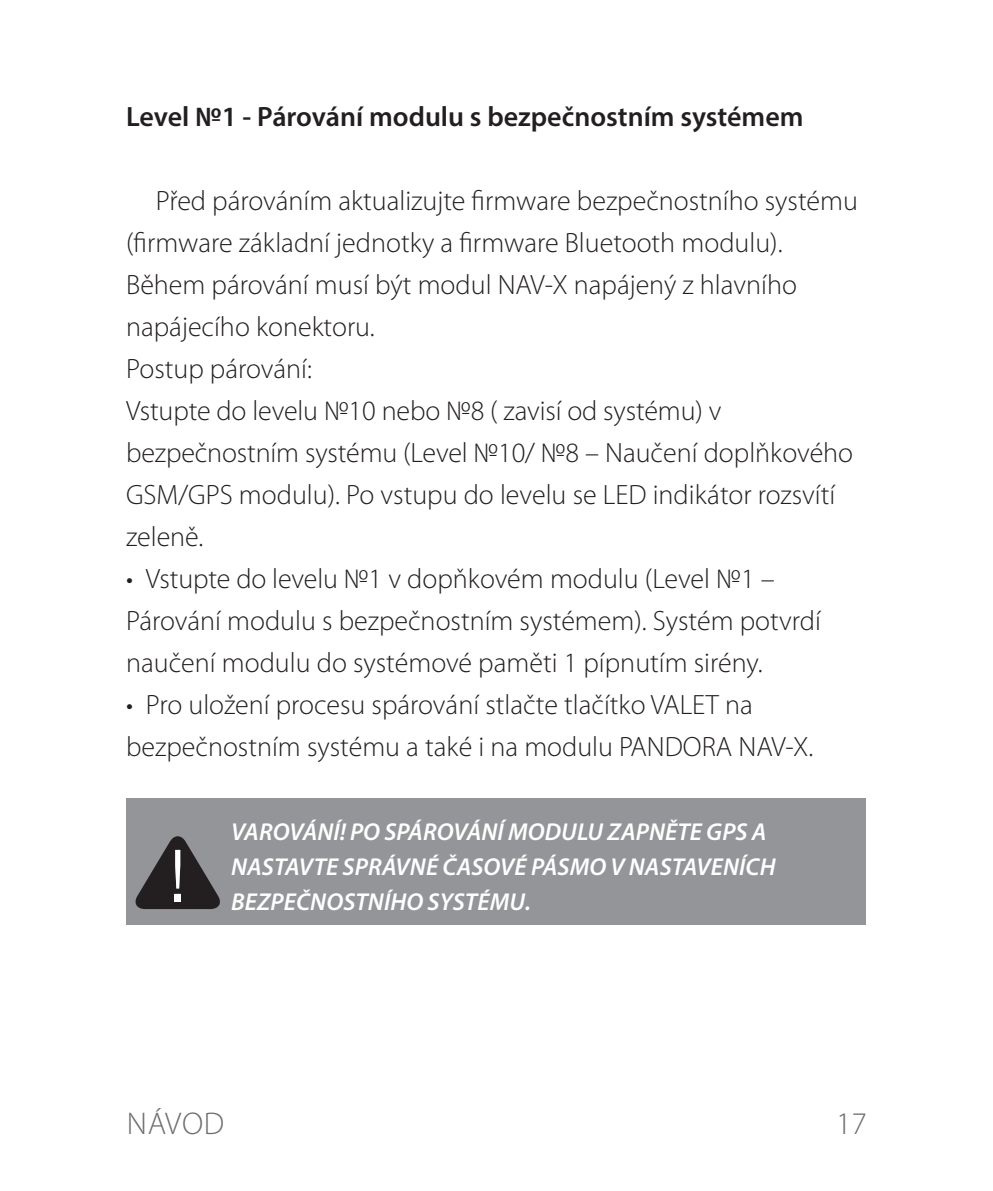
<style>
.page{position:relative;width:993px;height:1191px;background:#fff}
.page>*{position:absolute;margin:0;border:0;box-sizing:border-box;transform-origin:0 0}
.t1{font:300 31.5px "Myriad Pro";color:#6c6d70}
.t2{font:300 28px/42px "Myriad Pro";color:#231f20}
.t3{font:600 28px "Myriad Pro";color:#231f20}
.t4{font:italic 600 24.5px/35px "Myriad Pro";letter-spacing:.005em;color:#fff}
</style>
<div class="page">
<div style="left:126px;top:798px;width:739px;height:126px;background:#939598"></div>
<svg style="left:135px;top:836px;width:85px;height:73px"></svg>
<p class="t3" style="left:126px;top:99px;width:678px">Level №1 - Párování modulu s bezpečnostním systémem</p>
<p class="t2" style="left:126px;top:179px;width:733px;text-indent:30px">Před párováním aktualizujte firmware bezpečnostního systému (firmware základní jednotky a firmware Bluetooth modulu).<br>Během párování musí být modul NAV-X napájený z hlavního napájecího konektoru.<br>Postup párování:<br>Vstupte do levelu №10 nebo №8 ( zavisí od systému) v bezpečnostním systému (Level №10/ №8 – Naučení doplňkového GSM/GPS modulu). Po vstupu do levelu se LED indikátor rozsvítí zeleně.</p>
<p class="t2" style="left:126px;top:557px;width:696px">• Vstupte do levelu №1 v dopňkovém modulu (Level №1 –<br>Párování modulu s bezpečnostním systémem). Systém potvrdí naučení modulu do systémové paměti 1 pípnutím sirény.</p>
<p class="t2" style="left:126px;top:683px;width:688px">• Pro uložení procesu spárování stlačte tlačítko VALET na bezpečnostním systému a také i na modulu PANDORA NAV-X.</p>
<p class="t4" style="left:231px;top:814px;width:536px">VAROVÁNÍ! PO SPÁROVÁNÍ MODULU ZAPNĚTE GPS A<br>NASTAVTE</p>
<p class="t4" style="left:231px;top:849px;width:545px;text-indent:111px">SPRÁVNÉ ČASOVÉ PÁSMO V NASTAVENÍCH<br>BEZPEČNOSTNÍHO SYSTÉMU.</p>
<p class="t1" style="left:127px;top:1105px;width:59px">Návod</p>
<p class="t1" style="left:835px;top:1105px;width:32px">17</p>
</div>
